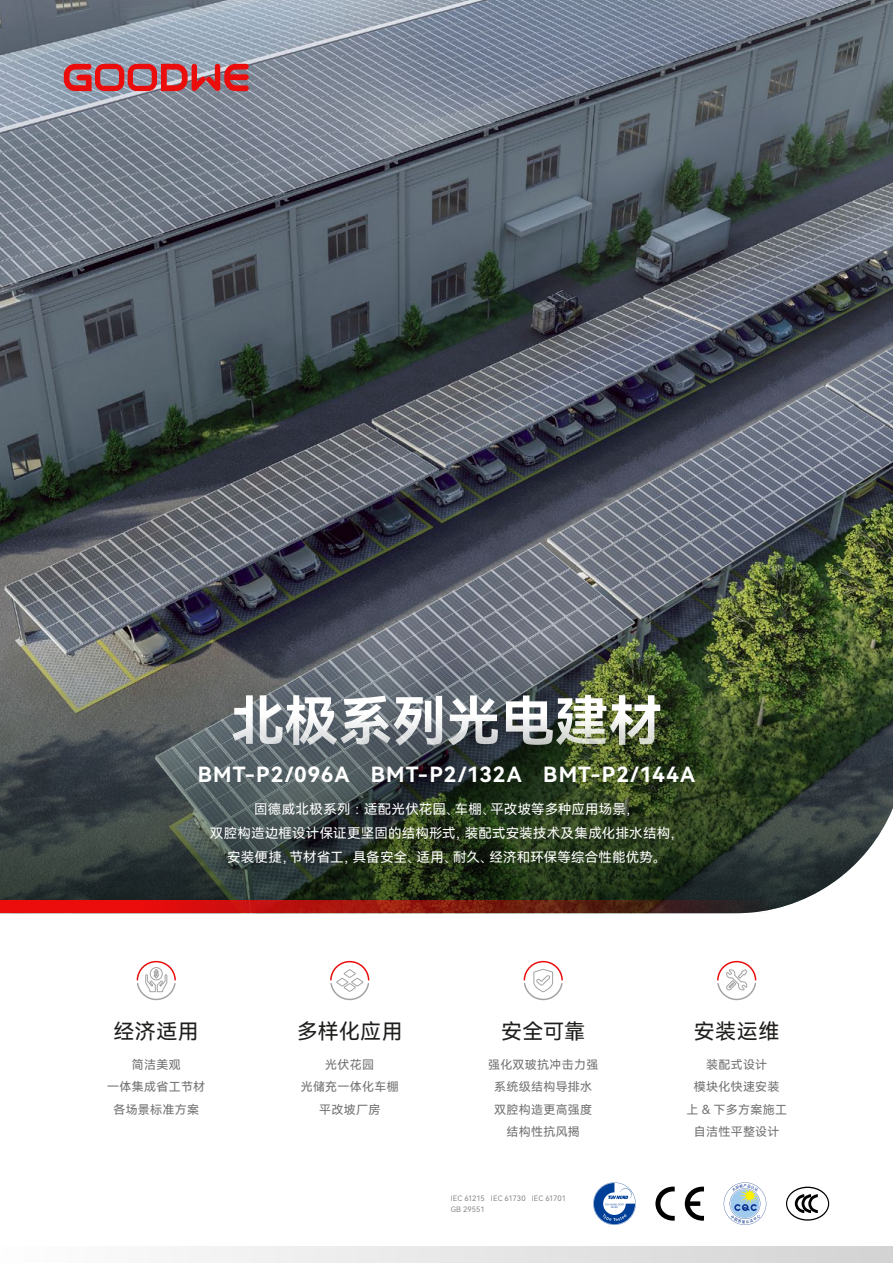
<style>
.page{position:relative;width:893px;height:1263px;background:#fff}
.page>*{position:absolute;margin:0;border:0;box-sizing:border-box;transform-origin:0 0}
.t1{font:54px "Harmony OS Sans SC Bold";color:#fff}
._9点-18-85{font:21px "Harmony OS Sans SC Bold";letter-spacing:.05em;color:#fff}
.icon{font:21px "Harmony OS Sans SC";letter-spacing:.015em;color:#1f1e1d}
._9点-18-85-2{font:13.5px "Harmony OS Sans SC";letter-spacing:.015em;color:#fff}
.icon-2{font:12px "Harmony OS Sans SC";letter-spacing:.025em;color:#727171}
.icon-3{font:7.5px "Harmony OS Sans SC";letter-spacing:.005em;color:#898989}
</style>
<div class="page">
<img style="left:0;top:0;width:893px;height:540px">
<img style="left:0;top:540px;width:893px;height:369px">
<svg style="left:0;top:900px;width:773px;height:13px;background:#971812"></svg>
<svg style="left:523px;top:960px;width:40px;height:41px"></svg>
<svg style="left:330px;top:960px;width:40px;height:41px"></svg>
<svg style="left:593px;top:1182px;width:43px;height:43px"></svg>
<svg style="left:786px;top:1186px;width:43px;height:35px"></svg>
<svg style="left:64px;top:64px;width:185px;height:27px;background:#c1545c"></svg>
<div style="left:0;top:1246px;width:893px;height:17px;background:linear-gradient(to right,#fefefe,#d3d3d4)"></div>
<svg style="left:655px;top:1186px;width:20px;height:35px"></svg>
<svg style="left:685px;top:1186px;width:19px;height:35px"></svg>
<svg style="left:724px;top:1182px;width:42px;height:43px"></svg>
<svg style="left:717px;top:960px;width:40px;height:41px"></svg>
<svg style="left:136px;top:960px;width:40px;height:41px"></svg>
<h1 class="t1" style="left:230px;top:683px;width:434px">北极系列光电建材</h1>
<p class="_9点-18-85" style="left:198px;top:759px;width:499px">BMT-P2/096A BMT-P2/132A BMT-P2/144A</p>
<p class="_9点-18-85-2" style="left:254px;top:800px;width:386px">固德威北极系列 ：适配光伏花园、车棚、平改坡等多种应用场景，</p>
<p class="_9点-18-85-2" style="left:210px;top:824px;width:475px">双腔构造边框设计保证更坚固的结构形式，装配式安装技术及集成化排水结构，</p>
<p class="_9点-18-85-2" style="left:227px;top:848px;width:440px">安装便捷，节材省工，具备安全、适用、耐久、经济和环保等综合性能优势。</p>
<p class="icon" style="left:114px;top:1017px;width:87px">经济适用</p>
<p class="icon" style="left:297px;top:1017px;width:107px">多样化应用</p>
<p class="icon" style="left:501px;top:1017px;width:85px">安全可靠</p>
<p class="icon" style="left:694px;top:1017px;width:87px">安装运维</p>
<p class="icon-2" style="left:132px;top:1056px;width:50px">简洁美观</p>
<p class="icon-2" style="left:107px;top:1079px;width:100px">一体集成省工节材</p>
<p class="icon-2" style="left:113px;top:1101px;width:87px">各场景标准方案</p>
<p class="icon-2" style="left:325px;top:1056px;width:50px">光伏花园</p>
<p class="icon-2" style="left:301px;top:1079px;width:100px">光储充一体化车棚</p>
<p class="icon-2" style="left:319px;top:1101px;width:63px">平改坡厂房</p>
<p class="icon-2" style="left:488px;top:1056px;width:112px">强化双玻抗冲击力强</p>
<p class="icon-2" style="left:494px;top:1079px;width:100px">系统级结构导排水</p>
<p class="icon-2" style="left:494px;top:1101px;width:100px">双腔构造更高强度</p>
<p class="icon-2" style="left:506px;top:1124px;width:75px">结构性抗风揭</p>
<p class="icon-2" style="left:706px;top:1056px;width:63px">装配式设计</p>
<p class="icon-2" style="left:694px;top:1079px;width:87px">模块化快速安装</p>
<p class="icon-2" style="left:686px;top:1101px;width:102px">上 &amp; 下多方案施工</p>
<p class="icon-2" style="left:694px;top:1124px;width:87px">自洁性平整设计</p>
<p class="icon-3" style="left:451px;top:1193px;width:117px">IEC 61215 IEC 61730 IEC 61701</p>
<p class="icon-3" style="left:451px;top:1204px;width:35px">GB 29551</p>
</div>
